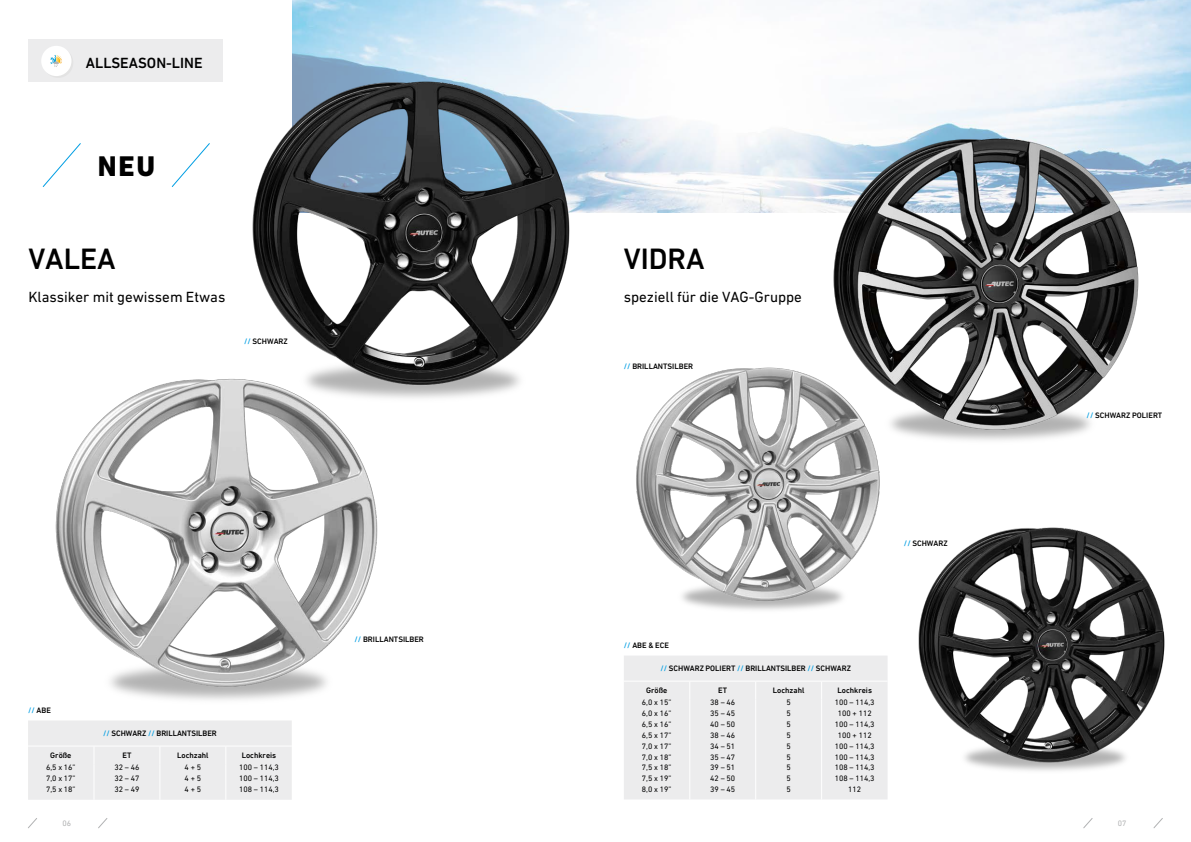
<style>
.page{position:relative;width:1191px;height:842px;background:#fff}
.page>*{position:absolute;margin:0;border:0;box-sizing:border-box;transform-origin:0 0}
.t1{font:500 30px "DIN Next LT Pro";color:#000}
.t2{font:800 29px "DIN Next LT Pro";color:#000}
.t3{font:15px "DIN Next LT Pro";color:#000}
.t4{font:500 15px "DIN Next LT Pro";color:#000}
.t5{font:8px/10.8px "DIN Next LT Pro";color:#000;text-align:justify}
.t6{font:500 8px "DIN Next LT Pro";color:#000}
.t7{font:8px "DIN Next LT Pro";color:#b1b2b3}
.s1{color:#009ee3}
</style>
<div class="page">
<svg style="left:28px;top:818px;width:9px;height:10px"></svg>
<svg style="left:1083px;top:818px;width:9px;height:10px"></svg>
<svg style="left:98px;top:818px;width:10px;height:10px"></svg>
<svg style="left:1153px;top:818px;width:10px;height:10px"></svg>
<img style="left:292px;top:0;width:899px;height:213px">
<div style="left:624px;top:656px;width:263px;height:143px;background:#ececed"></div>
<hr style="left:689px;top:699px;width:1px;height:100px;background:#fff">
<hr style="left:755px;top:699px;width:1px;height:100px;background:#fff">
<hr style="left:821px;top:699px;width:1px;height:100px;background:#fff">
<div style="left:28px;top:721px;width:264px;height:79px;background:#ececed"></div>
<hr style="left:94px;top:764px;width:1px;height:36px;background:#fff">
<hr style="left:160px;top:764px;width:1px;height:36px;background:#fff">
<hr style="left:225px;top:764px;width:1px;height:36px;background:#fff">
<img style="left:826px;top:116px;width:336px;height:325px">
<img style="left:252px;top:58px;width:333px;height:341px">
<img style="left:55px;top:355px;width:338px;height:345px">
<img style="left:918px;top:527px;width:247px;height:244px">
<img style="left:636px;top:349px;width:268px;height:261px">
<div style="left:28px;top:40px;width:195px;height:42px;background:#ececed"></div>
<div style="left:41px;top:46px;width:30px;height:30px;background:#fff;border-radius:50%"></div>
<svg style="left:44px;top:48px;width:27px;height:28px"></svg>
<svg style="left:171px;top:143px;width:39px;height:44px"></svg>
<svg style="left:42px;top:143px;width:39px;height:44px"></svg>
<h3 class="t4" style="left:86px;top:54px;width:118px">ALLSEASON-LINE</h3>
<h2 class="t2" style="left:98px;top:149px;width:59px">NEU</h2>
<h1 class="t1" style="left:28px;top:242px;width:89px">VALEA</h1>
<h3 class="t3" style="left:28px;top:288px;width:199px">Klassiker mit gewissem Etwas</h3>
<p class="t6" style="left:244px;top:337px;width:45px"><span class="s1">//</span> SCHWARZ</p>
<p class="t6" style="left:28px;top:705px;width:24px"><span class="s1">//</span> ABE</p>
<p class="t6" style="left:103px;top:729px;width:115px"><span class="s1">//</span> SCHWARZ <span class="s1">//</span> BRILLANTSILBER</p>
<p class="t6" style="left:50px;top:751px;width:23px">Größe</p>
<p class="t6" style="left:122px;top:751px;width:10px">ET</p>
<p class="t6" style="left:177px;top:751px;width:33px">Lochzahl</p>
<p class="t6" style="left:242px;top:751px;width:36px">Lochkreis</p>
<p class="t5" style="left:46px;top:762px;width:31px">6,5 x 16” 7,0 x 17” 7,5 x 18”</p>
<p class="t5" style="left:114px;top:762px;width:26px">32 – 46<br>32 – 47<br>32 – 49</p>
<p class="t5" style="left:185px;top:762px;width:18px">4 + 5<br>4 + 5<br>4 + 5</p>
<p class="t5" style="left:239px;top:762px;width:41px">100 – 114,3<br>100 – 114,3<br>108 – 114,3</p>
<p class="t6" style="left:354px;top:634px;width:71px"><span class="s1">//</span> BRILLANTSILBER</p>
<h1 class="t1" style="left:624px;top:242px;width:82px">VIDRA</h1>
<h3 class="t3" style="left:624px;top:288px;width:180px">speziell für die VAG-Gruppe</h3>
<p class="t6" style="left:624px;top:361px;width:71px"><span class="s1">//</span> BRILLANTSILBER</p>
<p class="t6" style="left:904px;top:538px;width:45px"><span class="s1">//</span> SCHWARZ</p>
<p class="t6" style="left:624px;top:640px;width:47px"><span class="s1">//</span> ABE &amp; ECE</p>
<p class="t6" style="left:660px;top:664px;width:192px"><span class="s1">//</span> SCHWARZ POLIERT <span class="s1">//</span> BRILLANTSILBER <span class="s1">//</span> SCHWARZ</p>
<p class="t6" style="left:646px;top:686px;width:23px">Größe</p>
<p class="t6" style="left:718px;top:686px;width:10px">ET</p>
<p class="t6" style="left:773px;top:686px;width:33px">Lochzahl</p>
<p class="t6" style="left:837px;top:686px;width:36px">Lochkreis</p>
<p class="t5" style="left:642px;top:697px;width:31px">6,0 x 15” 6,0 x 16” 6,5 x 16” 6,5 x 17” 7,0 x 17” 7,0 x 18” 7,5 x 18” 7,5 x 19” 8,0 x 19”</p>
<p class="t5" style="left:710px;top:697px;width:26px">38 – 46<br>35 – 45<br>40 – 50<br>38 – 46<br>34 – 51<br>35 – 47<br>39 – 51<br>42 – 50<br>39 – 45</p>
<p class="t5" style="left:786px;top:697px;width:6px">5<br>5<br>5<br>5<br>5<br>5<br>5<br>5<br>5</p>
<p class="t5" style="left:835px;top:697px;width:41px;text-align:center">100 – 114,3<br>100 + 112<br>100 – 114,3<br>100 + 112<br>100 – 114,3<br>100 – 114,3<br>108 – 114,3<br>108 – 114,3<br>112</p>
<p class="t6" style="left:1086px;top:411px;width:77px"><span class="s1">//</span> SCHWARZ POLIERT</p>
<p class="t7" style="left:62px;top:819px;width:10px">06</p>
<p class="t7" style="left:1118px;top:819px;width:10px">07</p>
</div>
